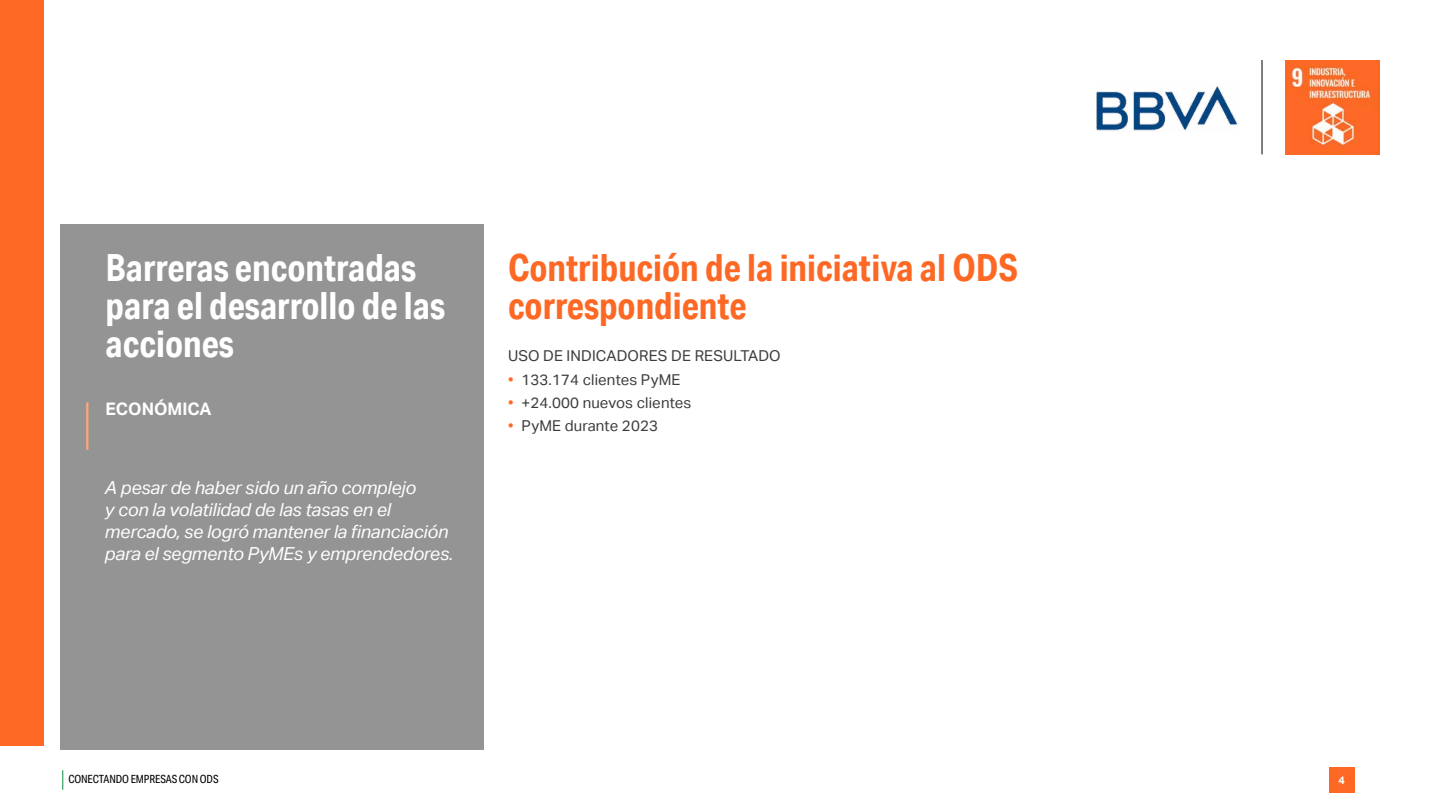
<style>
.page{position:relative;width:1440px;height:810px;background:#fff}
.page>*{position:absolute;margin:0;border:0;box-sizing:border-box;transform-origin:0 0}
.t1{font:700 37.5px/38.2px "Aktiv Grotesk Cd";color:#fff}
.t2{font:700 37.5px/38.2px "Aktiv Grotesk Cd";color:#fd6925}
.t3{font:italic 18px/21.8px "Aktiv Grotesk";letter-spacing:-.01em;color:#fff}
.t4{font:700 17.25px "Aktiv Grotesk";color:#fff}
.t5{font:15px "Aktiv Grotesk";letter-spacing:.01em;color:#3c3c3b}
.t6{font:11.25px "Aktiv Grotesk Cd";letter-spacing:-.01em;color:#000}
.t7{font:700 10.88px "Aktiv Grotesk";color:#fff}
.s1{color:#fd6925}
</style>
<div class="page">
<svg style="left:62px;top:770px;width:1px;height:20px"></svg>
<div style="left:1329px;top:767px;width:25px;height:26px;background:#fd6925"></div>
<img style="left:1285px;top:60px;width:95px;height:95px">
<hr style="left:1262px;top:60px;width:1px;height:94px;background:#000">
<img style="left:1096px;top:86px;width:142px;height:45px">
<div style="left:0;top:0;width:44px;height:746px;background:#fd6925"></div>
<div style="left:60px;top:225px;width:424px;height:525px;background:#949494"></div>
<hr style="left:86px;top:402px;width:2px;height:48px;background:#fea57c">
<h1 class="t1" style="left:106px;top:248px;width:341px">Barreras encontradas para el desarrollo de las acciones</h1>
<p class="t4" style="left:106px;top:399px;width:108px">ECONÓMICA</p>
<p class="t3" style="left:105px;top:477px;width:350px">A pesar de haber sido un año complejo<br>y con la volatilidad de las tasas en el mercado, se logró mantener la financiación para el segmento PyMEs y emprendedores.</p>
<h1 class="t2" style="left:508px;top:248px;width:512px">Contribución de la iniciativa al ODS correspondiente</h1>
<p class="t5" style="left:508px;top:347px;width:274px">USO DE INDICADORES DE RESULTADO</p>
<p class="t5" style="left:508px;top:371px;width:174px"><span class="s1">•</span> 133.174 clientes PyME</p>
<p class="t5" style="left:508px;top:394px;width:185px"><span class="s1">•</span> +24.000 nuevos clientes</p>
<p class="t5" style="left:508px;top:417px;width:151px"><span class="s1">•</span> PyME durante 2023</p>
<p class="t6" style="left:68px;top:773px;width:152px">CONECTANDO EMPRESAS CON ODS</p>
<p class="t7" style="left:1338px;top:774px;width:8px">4</p>
</div>
